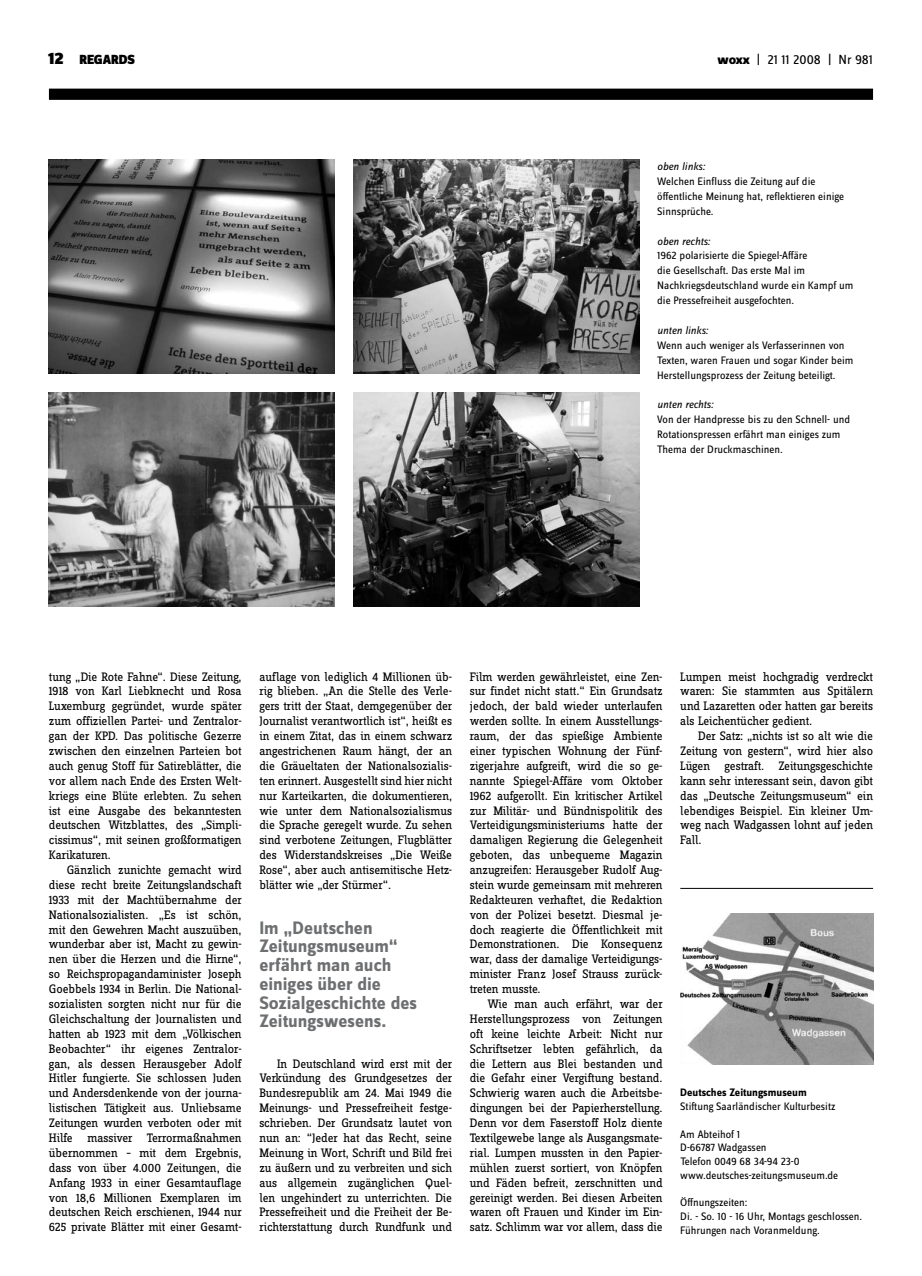
<style>
.page{position:relative;width:922px;height:1276px;background:#fff}
.page>*{position:absolute;margin:0;border:0;box-sizing:border-box;transform-origin:0 0}
.t1{font:700 18.75px/18.8px "Zine Sans Dis";color:#6d6f71}
.t2{font:13.75px "Zine Sans Dis";color:#000}
.t3{font:900 13.75px "Zine Sans Dis";letter-spacing:-.01em;color:#000}
.t4{font:12.75px/14.9px "Zine Slab Dis";letter-spacing:-.01em;color:#000;text-align:justify}
.t5{font:11.25px/14.9px "Zine Sans Dis";color:#000}
.t6{font:italic 11.25px "Zine Sans Dis";color:#000}
.t7{font:700 11.25px "Zine Sans Dis";color:#000}
.s1{font-size:17.5px}
.s2{font-weight:800}
</style>
<div class="page">
<div style="left:49px;top:89px;width:823px;height:11px;background:#000"></div>
<hr style="left:680px;top:888px;width:192px;height:1px;background:#000">
<img style="left:680px;top:913px;width:192px;height:151px">
<img style="left:49px;top:159px;width:286px;height:215px">
<img style="left:49px;top:392px;width:286px;height:214px">
<img style="left:353px;top:159px;width:286px;height:215px">
<img style="left:353px;top:392px;width:286px;height:214px">
<p class="t3" style="left:48px;top:53px;width:88px"><span class="s1">12</span> REGARDS</p>
<p class="t2" style="left:717px;top:53px;width:157px"><span class="s2">woxx</span> | 21 11 2008 | Nr 981</p>
<p class="t6" style="left:657px;top:160px;width:49px">oben links:</p>
<p class="t5" style="left:657px;top:175px;width:188px">Welchen Einfluss die Zeitung auf die öffentliche Meinung hat, reflektieren einige<br>Sinnsprüche.</p>
<p class="t6" style="left:657px;top:235px;width:55px">oben rechts:</p>
<p class="t5" style="left:657px;top:249px;width:197px">1962 polarisierte die Spiegel-Affäre<br>die Gesellschaft. Das erste Mal im Nachkriegsdeutschland wurde ein Kampf um die Pressefreiheit ausgefochten.</p>
<p class="t6" style="left:657px;top:324px;width:53px">unten links:</p>
<p class="t5" style="left:657px;top:338px;width:198px">Wenn auch weniger als Verfasserinnen von<br>Texten, waren Frauen und sogar Kinder beim<br>Herstellungsprozess der Zeitung beteiligt.</p>
<p class="t6" style="left:657px;top:399px;width:58px">unten rechts:</p>
<p class="t5" style="left:657px;top:413px;width:194px">Von der Handpresse bis zu den Schnell- und<br>Rotationspressen erfährt man einiges zum<br>Thema der Druckmaschinen.</p>
<p class="t4" style="left:49px;top:669px;width:194px">tung „Die Rote Fahne“. Diese Zeitung, 1918 von Karl Liebknecht und Rosa Luxemburg gegründet, wurde später zum offiziellen Partei- und Zentralor&shy;gan der KPD. Das politische Gezerre zwischen den einzelnen Parteien bot auch genug Stoff für Satireblätter, die vor allem nach Ende des Ersten Welt&shy;kriegs eine Blüte erlebten. Zu sehen ist eine Ausgabe des bekanntesten deutschen Witzblattes, des „Simpli&shy;cissimus“, mit seinen großformatigen Karikaturen.</p>
<p class="t4" style="left:49px;top:863px;width:194px;text-indent:18px">Gänzlich zunichte gemacht wird diese recht breite Zeitungslandschaft 1933 mit der Machtübernahme der Nationalsozialisten. „Es ist schön, mit den Gewehren Macht auszuüben, wunderbar aber ist, Macht zu gewin&shy;nen über die Herzen und die Hirne“, so Reichspropagandaminister Joseph Goebbels 1934 in Berlin. Die National&shy;sozialisten sorgten nicht nur für die Gleichschaltung der Journalisten und hatten ab 1923 mit dem „Völkischen Beobachter“ ihr eigenes Zentralor&shy;gan, als dessen Herausgeber Adolf Hitler fungierte. Sie schlossen Juden und Andersdenkende von der journa&shy;listischen Tätigkeit aus. Unliebsame Zeitungen wurden verboten oder mit Hilfe massiver Terrormaßnahmen übernommen – mit dem Ergebnis, dass von über 4.000 Zeitungen, die Anfang 1933 in einer Gesamtauflage von 18,6 Millionen Exemplaren im deutschen Reich erschienen, 1944 nur 625 private Blätter mit einer Gesamt-</p>
<p class="t4" style="left:259px;top:669px;width:194px">auflage von lediglich 4 Millionen üb&shy;rig blieben. „An die Stelle des Verle&shy;gers tritt der Staat, demgegenüber der Journalist verantwortlich ist“, heißt es in einem Zitat, das in einem schwarz angestrichenen Raum hängt, der an die Gräueltaten der Nationalsozialis&shy;ten erinnert. Ausgestellt sind hier nicht nur Karteikarten, die dokumentieren, wie unter dem Nationalsozialismus die Sprache geregelt wurde. Zu sehen sind verbotene Zeitungen, Flugblätter des Widerstandskreises „Die Weiße Rose“, aber auch antisemitische Hetz&shy;blätter wie „der Stürmer“.</p>
<h1 class="t1" style="left:259px;top:919px;width:159px">Im „Deutschen<br>Zeitungsmuseum“ erfährt man auch einiges über die<br>Sozialgeschichte des<br>Zeitungswesens.</h1>
<p class="t4" style="left:259px;top:1056px;width:194px;text-indent:18px">In Deutschland wird erst mit der Verkündung des Grundgesetzes der Bundesrepublik am 24. Mai 1949 die Meinungs- und Pressefreiheit festge&shy;schrieben. Der Grundsatz lautet von nun an: “Jeder hat das Recht, seine Meinung in Wort, Schrift und Bild frei zu äußern und zu verbreiten und sich aus allgemein zugänglichen Quel&shy;len ungehindert zu unterrichten. Die Pressefreiheit und die Freiheit der Be&shy;richterstattung durch Rundfunk und</p>
<p class="t4" style="left:469px;top:669px;width:194px">Film werden gewährleistet, eine Zen&shy;sur findet nicht statt.“ Ein Grundsatz jedoch, der bald wieder unterlaufen werden sollte. In einem Ausstellungs&shy;raum, der das spießige Ambiente einer typischen Wohnung der Fünf&shy;zigerjahre aufgreift, wird die so ge&shy;nannte Spiegel-Affäre vom Oktober 1962 aufgerollt. Ein kritischer Artikel zur Militär- und Bündnispolitik des Verteidigungsministeriums hatte der damaligen Regierung die Gelegenheit geboten, das unbequeme Magazin anzugreifen: Herausgeber Rudolf Aug&shy;stein wurde gemeinsam mit mehreren Redakteuren verhaftet, die Redaktion von der Polizei besetzt. Diesmal je&shy;doch reagierte die Öffentlichkeit mit Demonstrationen. Die Konsequenz war, dass der damalige Verteidigungs&shy;minister Franz Josef Strauss zurück&shy;treten musste.</p>
<p class="t4" style="left:469px;top:997px;width:194px;text-indent:18px">Wie man auch erfährt, war der Herstellungsprozess von Zeitungen oft keine leichte Arbeit: Nicht nur Schriftsetzer lebten gefährlich, da die Lettern aus Blei bestanden und die Gefahr einer Vergiftung bestand.<br>Schwierig waren auch die Arbeitsbe&shy;dingungen bei der Papierherstellung.<br>Denn vor dem Faserstoff Holz diente Textilgewebe lange als Ausgangsmate&shy;rial. Lumpen mussten in den Papier&shy;mühlen zuerst sortiert, von Knöpfen und Fäden befreit, zerschnitten und gereinigt werden. Bei diesen Arbeiten waren oft Frauen und Kinder im Ein&shy;satz. Schlimm war vor allem, dass die</p>
<p class="t4" style="left:680px;top:669px;width:194px">Lumpen meist hochgradig verdreckt waren: Sie stammten aus Spitälern und Lazaretten oder hatten gar bereits als Leichentücher gedient.</p>
<p class="t4" style="left:680px;top:729px;width:194px;text-indent:18px">Der Satz: „nichts ist so alt wie die Zeitung von gestern“, wird hier also Lügen gestraft. Zeitungsgeschichte kann sehr interessant sein, davon gibt das „Deutsche Zeitungsmuseum“ ein lebendiges Beispiel. Ein kleiner Um&shy;weg nach Wadgassen lohnt auf jeden Fall.</p>
<p class="t7" style="left:680px;top:1086px;width:128px">Deutsches Zeitungsmuseum</p>
<p class="t5" style="left:680px;top:1099px;width:157px">Stiftung Saarländischer Kulturbesitz</p>
<p class="t5" style="left:680px;top:1127px;width:159px;line-height:13.8px">Am Abteihof 1<br>D-66787 Wadgassen<br>Telefon 0049 68 34-94 23-0 www.deutsches-zeitungsmuseum.de</p>
<p class="t5" style="left:680px;top:1196px;width:183px;line-height:13.8px">Öffnungszeiten:<br>Di. - So. 10 - 16 Uhr, Montags geschlossen.<br>Führungen nach Voranmeldung.</p>
</div>
